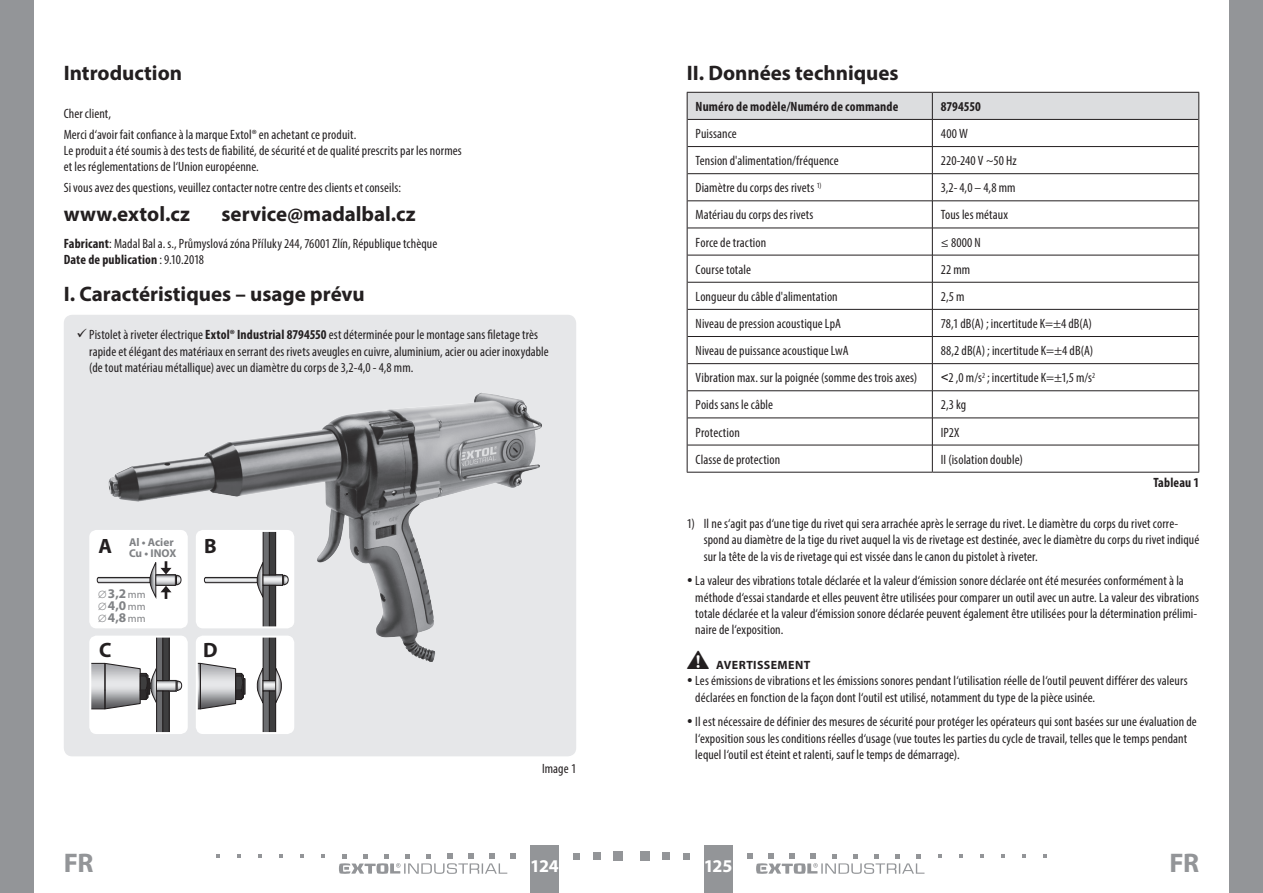
<style>
.page{position:relative;width:1263px;height:893px;background:#fff}
.page>*{position:absolute;margin:0;border:0;box-sizing:border-box;transform-origin:0 0}
.t1{font:700 27px "Myriad Pro";color:#939598}
.oddíl{font:700 21px "Myriad Pro";color:#231f20}
.t2{font:700 20.85px "Myriad Pro";color:#231f20}
.t3{font:700 18px "Myriad Pro";letter-spacing:-.04em;color:#fff}
.body_číslované{font:condensed 13.5px/16.2px "Myriad Pro";letter-spacing:.01em;color:#231f20}
.Normální{font:condensed 13.5px/16.2px "Myriad Pro";letter-spacing:.01em;color:#231f20}
.Normální-2{font:700 condensed 13.5px "Myriad Pro";letter-spacing:.01em;color:#231f20}
.Obrazek{font:condensed 13.5px "Myriad Pro";letter-spacing:.005em;color:#231f20}
.t4{font:700 13.35px/12.1px "Myriad Pro";color:#808285;text-align:justify}
.t5{font:700 12px "Myriad Pro";letter-spacing:.035em;color:#231f20}
.t6{font:700 11.25px/11.4px "Myriad Pro";color:#808285}
.s1{font-weight:700}
.s2{font-weight:400}
.s3{font-weight:400;font-size:10.65px}
.s4{font-family:"Arial";font-stretch:normal}
</style>
<div class="page">
<div style="left:0;top:0;width:34px;height:893px;background:#939598"></div>
<div style="left:1229px;top:0;width:34px;height:893px;background:#939598"></div>
<div style="left:704px;top:844px;width:29px;height:49px;background:#939598"></div>
<div style="left:530px;top:844px;width:28px;height:49px;background:#939598"></div>
<div style="left:640px;top:851px;width:9px;height:10px;background:#939598"></div>
<div style="left:662px;top:852px;width:8px;height:8px;background:#939598"></div>
<div style="left:683px;top:853px;width:7px;height:6px;background:#939598"></div>
<svg style="left:938px;top:854px;width:4px;height:4px"></svg>
<svg style="left:959px;top:854px;width:4px;height:4px"></svg>
<svg style="left:980px;top:854px;width:4px;height:4px"></svg>
<svg style="left:1001px;top:854px;width:4px;height:4px"></svg>
<svg style="left:1022px;top:854px;width:4px;height:4px"></svg>
<svg style="left:1043px;top:854px;width:4px;height:4px"></svg>
<div style="left:614px;top:851px;width:9px;height:10px;background:#939598"></div>
<div style="left:593px;top:852px;width:8px;height:8px;background:#939598"></div>
<svg style="left:573px;top:853px;width:6px;height:6px"></svg>
<svg style="left:321px;top:854px;width:4px;height:4px"></svg>
<svg style="left:300px;top:854px;width:4px;height:4px"></svg>
<svg style="left:279px;top:854px;width:4px;height:4px"></svg>
<svg style="left:258px;top:854px;width:4px;height:4px"></svg>
<svg style="left:237px;top:854px;width:4px;height:4px"></svg>
<svg style="left:216px;top:854px;width:4px;height:4px"></svg>
<svg style="left:747px;top:853px;width:177px;height:21px"></svg>
<svg style="left:339px;top:853px;width:177px;height:21px"></svg>
<svg style="left:687px;top:92px;width:512px;height:380px"></svg>
<hr style="left:687px;top:472px;width:245px;height:1px;background:#231f20">
<hr style="left:932px;top:472px;width:267px;height:1px;background:#231f20">
<div style="left:64px;top:315px;width:512px;height:441px;background:#e6e7e9;border-radius:9px"></div>
<img style="left:108px;top:393px;width:434px;height:268px">
<div style="left:90px;top:637px;width:97px;height:96px;background:#fff;border-radius:6px"></div>
<svg style="left:169px;top:682px;width:5px;height:7px"></svg>
<div style="left:156px;top:680px;width:20px;height:11px;border:1px solid #231f20"></div>
<svg style="left:175px;top:681px;width:7px;height:10px"></svg>
<svg style="left:92px;top:639px;width:77px;height:92px"></svg>
<div style="left:89px;top:636px;width:99px;height:98px;border:2px solid #fff;border-radius:6px"></div>
<div style="left:197px;top:637px;width:96px;height:96px;background:#fff;border-radius:6px"></div>
<svg style="left:199px;top:662px;width:47px;height:48px"></svg>
<svg style="left:257px;top:639px;width:25px;height:92px"></svg>
<div style="left:196px;top:636px;width:98px;height:98px;border:2px solid #fff;border-radius:6px"></div>
<div style="left:197px;top:531px;width:96px;height:96px;background:#fff;border-radius:6px"></div>
<svg style="left:204px;top:533px;width:85px;height:92px"></svg>
<div style="left:196px;top:530px;width:98px;height:98px;border:2px solid #fff;border-radius:6px"></div>
<div style="left:90px;top:531px;width:97px;height:96px;background:#fff;border-radius:6px"></div>
<div style="left:89px;top:530px;width:99px;height:98px;border:2px solid #fff;border-radius:6px"></div>
<svg style="left:97px;top:561px;width:85px;height:38px"></svg>
<p class="oddíl" style="left:64px;top:59px;width:120px">Introduction</p>
<p class="Normální" style="left:64px;top:106px;width:49px">Cher client,</p>
<p class="Normální" style="left:64px;top:126px;width:399px">Merci d‘avoir fait confiance à la marque Extol® en achetant ce produit.<br>Le produit a été soumis à des tests de fiabilité, de sécurité et de qualité prescrits par les normes et les réglementations de l‘Union européenne.</p>
<p class="Normální" style="left:64px;top:179px;width:339px">Si vous avez des questions, veuillez contacter notre centre des clients et conseils:</p>
<p class="oddíl" style="left:64px;top:200px;width:128px">www.extol.cz</p>
<p class="oddíl" style="left:222px;top:200px;width:196px">service@madalbal.cz</p>
<p class="Normální" style="left:64px;top:235px;width:375px"><span class="s1">Fabricant</span>: Madal Bal a. s., Průmyslová zóna Příluky 244, 76001 Zlín, République tchèque</p>
<p class="Normální-2" style="left:64px;top:251px;width:142px">Date de publication <span class="s2">: 9.10.2018</span></p>
<p class="oddíl" style="left:64px;top:281px;width:302px">I. Caractéristiques – usage prévu</p>
<p class="body_číslované" style="left:89px;top:327px;width:461px;text-indent:-13px">✓Pistolet à riveter électrique <span class="s1">Extol® Industrial 8794550</span> est déterminée pour le montage sans filetage très rapide et élégant des matériaux en serrant des rivets aveugles en cuivre, aluminium, acier ou acier inoxydable (de tout matériau métallique) avec un diamètre du corps de 3,2-4,0 - 4,8 mm.</p>
<p class="t6" style="left:129px;top:536px;width:49px">Al • Acier<br>Cu • INOX</p>
<p class="t2" style="left:98px;top:532px;width:15px">A</p>
<p class="t2" style="left:204px;top:532px;width:14px">B</p>
<p class="t4" style="left:98px;top:587px;width:49px">∅3,2 <span class="s3">mm </span>∅4,0 <span class="s3">mm </span>∅4,8 <span class="s3">mm</span></p>
<p class="t2" style="left:99px;top:636px;width:14px">C</p>
<p class="t2" style="left:203px;top:636px;width:16px">D</p>
<p class="Obrazek" style="left:542px;top:760px;width:36px">Image 1</p>
<p class="oddíl" style="left:687px;top:59px;width:213px">II. Données techniques</p>
<p class="Normální-2" style="left:696px;top:98px;width:204px">Numéro de modèle/Numéro de commande</p>
<p class="Normální-2" style="left:941px;top:98px;width:42px">8794550</p>
<p class="Normální" style="left:696px;top:125px;width:43px">Puissance</p>
<p class="Normální" style="left:941px;top:125px;width:29px">400 W</p>
<p class="Normální" style="left:696px;top:152px;width:144px">Tension d'alimentation/fréquence</p>
<p class="Normální" style="left:941px;top:152px;width:77px">220-240 V ~50 Hz</p>
<p class="Normální" style="left:696px;top:180px;width:127px">Diamètre du corps des rivets <sup>1)</sup></p>
<p class="Normální" style="left:941px;top:180px;width:76px">3,2- 4,0 – 4,8 mm</p>
<p class="Normální" style="left:696px;top:207px;width:119px">Matériau du corps des rivets</p>
<p class="Normální" style="left:941px;top:207px;width:69px">Tous les métaux</p>
<p class="Normální" style="left:696px;top:234px;width:72px">Force de traction</p>
<p class="Normální" style="left:941px;top:234px;width:42px">≤ 8000 N</p>
<p class="Normální" style="left:696px;top:261px;width:57px">Course totale</p>
<p class="Normální" style="left:941px;top:261px;width:31px">22 mm</p>
<p class="Normální" style="left:696px;top:288px;width:144px">Longueur du câble d'alimentation</p>
<p class="Normální" style="left:941px;top:288px;width:25px">2,5 m</p>
<p class="Normální" style="left:696px;top:315px;width:147px">Niveau de pression acoustique LpA</p>
<p class="Normální" style="left:941px;top:315px;width:153px">78,1 dB(A) ; incertitude K=±4 dB(A)</p>
<p class="Normální" style="left:696px;top:342px;width:154px">Niveau de puissance acoustique LwA</p>
<p class="Normální" style="left:941px;top:342px;width:154px">88,2 dB(A) ; incertitude K=±4 dB(A)</p>
<p class="Normální" style="left:696px;top:370px;width:223px">Vibration max. sur la poignée (somme des trois axes)</p>
<p class="Normální" style="left:941px;top:370px;width:156px"><span class="s4">˂</span>2 ,0 m/s<sup>2</sup> ; incertitude K=±1,5 m/s<sup>2</sup></p>
<p class="Normální" style="left:696px;top:397px;width:79px">Poids sans le câble</p>
<p class="Normální" style="left:941px;top:397px;width:27px">2,3 kg</p>
<p class="Normální" style="left:696px;top:424px;width:46px">Protection</p>
<p class="Normální" style="left:941px;top:424px;width:20px">IP2X</p>
<p class="Normální" style="left:696px;top:451px;width:86px">Classe de protection</p>
<p class="Normální" style="left:941px;top:451px;width:83px">II (isolation double)</p>
<p class="Normální-2" style="left:1153px;top:474px;width:47px">Tableau 1</p>
<p class="body_číslované" style="left:704px;top:515px;width:497px;text-indent:-17px">1) Il ne s‘agit pas d‘une tige du rivet qui sera arrachée après le serrage du rivet. Le diamètre du corps du rivet corre&shy;spond au diamètre de la tige du rivet auquel la vis de rivetage est destinée, avec le diamètre du corps du rivet indiqué sur la tête de la vis de rivetage qui est vissée dans le canon du pistolet à riveter.</p>
<p class="body_číslované" style="left:695px;top:573px;width:505px">La valeur des vibrations totale déclarée et la valeur d‘émission sonore déclarée ont été mesurées conformément à la méthode d‘essai standarde et elles peuvent être utilisées pour comparer un outil avec un autre. La valeur des vibrations totale déclarée et la valeur d‘émission sonore déclarée peuvent également être utilisées pour la détermination prélimi&shy;naire de l‘exposition.</p>
<p class="t5" style="left:687px;top:657px;width:125px">• AVERTISSEMENT</p>
<p class="body_číslované" style="left:695px;top:673px;width:494px">Les émissions de vibrations et les émissions sonores pendant l‘utilisation réelle de l‘outil peuvent différer des valeurs déclarées en fonction de la façon dont l‘outil est utilisé, notamment du type de la pièce usinée.</p>
<p class="body_číslované" style="left:695px;top:714px;width:503px">Il est nécessaire de définier des mesures de sécurité pour protéger les opérateurs qui sont basées sur une évaluation de l‘exposition sous les conditions réelles d‘usage (vue toutes les parties du cycle de travail, telles que le temps pendant lequel l‘outil est éteint et ralenti, sauf le temps de démarrage).</p>
<h1 class="t1" style="left:64px;top:845px;width:31px">FR</h1>
<h3 class="t3" style="left:530px;top:855px;width:30px">124</h3>
<h3 class="t3" style="left:704px;top:855px;width:30px">125</h3>
<h1 class="t1" style="left:1169px;top:845px;width:31px">FR</h1>
</div>
